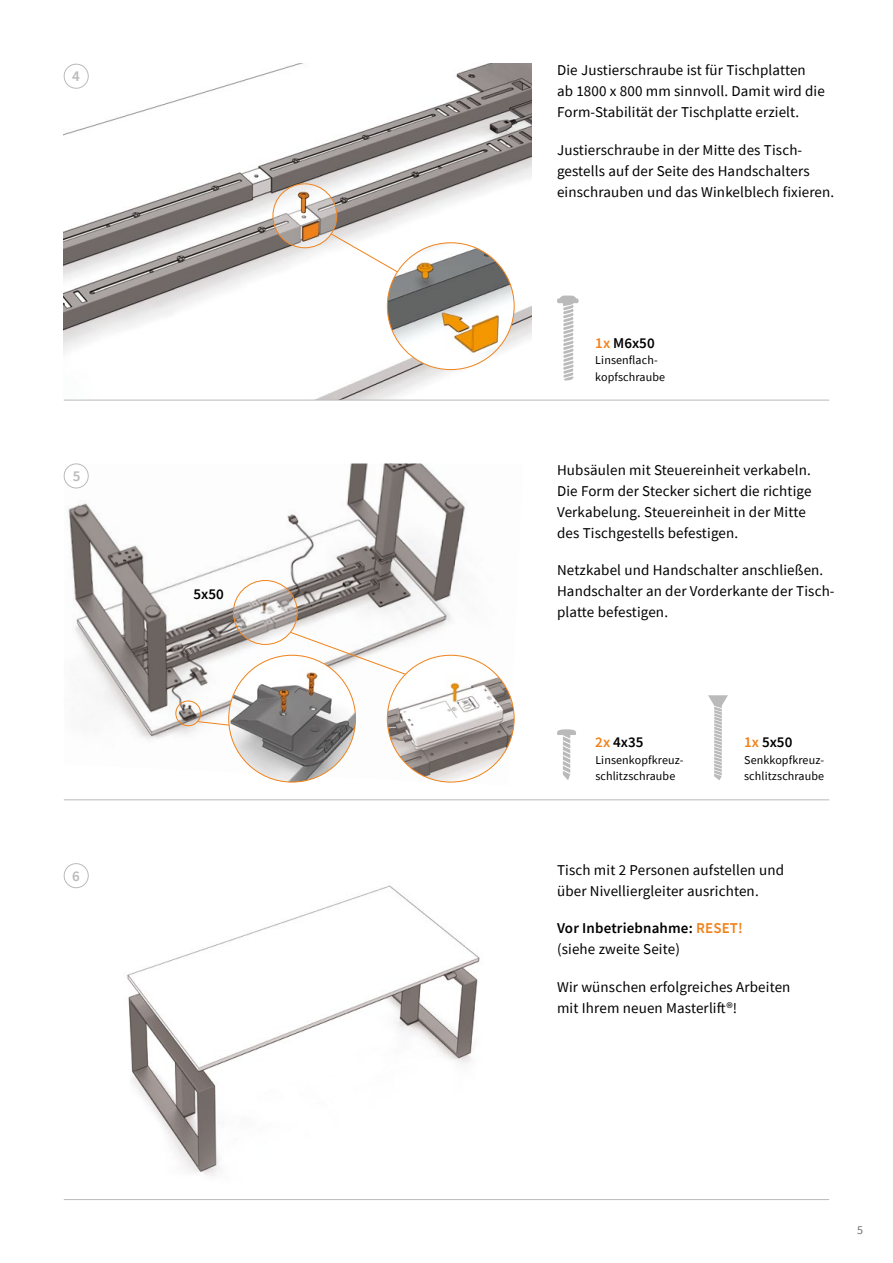
<style>
.page{position:relative;width:893px;height:1263px;background:#fff}
.page>*{position:absolute;margin:0;border:0;box-sizing:border-box;transform-origin:0 0}
.t1{font:15px/21px "Source Sans Pro";letter-spacing:.01em;color:#000}
.t2{font:600 15px/21px "Source Sans Pro";color:#000}
.t3{font:600 15px "Source Sans Pro";color:#bababa}
.t4{font:12px/16.5px "Source Sans Pro";letter-spacing:.01em;color:#000}
.t5{font:12px "Source Sans Pro";color:#6d6d6c}
.s1{color:#f0821a}
.s2{font-weight:400}
</style>
<div class="page">
<img style="left:82px;top:869px;width:398px;height:307px">
<img style="left:64px;top:463px;width:451px;height:320px">
<img style="left:64px;top:64px;width:467px;height:336px">
<div style="left:64px;top:64px;width:24px;height:24px;background:#fff;border-radius:50%"></div>
<div style="left:64px;top:64px;width:25px;height:25px;border:1px solid #bababa;border-radius:50%"></div>
<div style="left:64px;top:464px;width:24px;height:24px;background:#fff;border-radius:50%"></div>
<div style="left:64px;top:463px;width:25px;height:25px;border:1px solid #bababa;border-radius:50%"></div>
<div style="left:64px;top:864px;width:24px;height:24px;background:#fff;border-radius:50%"></div>
<div style="left:64px;top:863px;width:25px;height:25px;border:1px solid #bababa;border-radius:50%"></div>
<hr style="left:64px;top:400px;width:765px;height:1px;background:#bababa">
<hr style="left:64px;top:799px;width:765px;height:1px;background:#bababa">
<hr style="left:64px;top:1199px;width:765px;height:1px;background:#bababa">
<svg style="left:557px;top:729px;width:19px;height:51px"></svg>
<svg style="left:289px;top:631px;width:125px;height:47px"></svg>
<img style="left:233px;top:580px;width:64px;height:64px;border-radius:32px">
<div style="left:233px;top:580px;width:65px;height:65px;border:1px solid #f0821a;border-radius:50%"></div>
<svg style="left:387px;top:655px;width:127px;height:127px"></svg>
<img style="left:387px;top:664px;width:127px;height:118px">
<svg style="left:557px;top:295px;width:22px;height:86px"></svg>
<img style="left:273px;top:184px;width:64px;height:64px;border-radius:32px">
<div style="left:273px;top:183px;width:64px;height:65px;border:1px solid #f0821a;border-radius:50%"></div>
<svg style="left:330px;top:233px;width:71px;height:41px"></svg>
<img style="left:387px;top:243px;width:127px;height:127px;border-radius:63px">
<div style="left:175px;top:701px;width:26px;height:25px;border:1px solid #f0821a;border-radius:50%"></div>
<svg style="left:197px;top:721px;width:32px;height:6px"></svg>
<img style="left:229px;top:655px;width:127px;height:127px;border-radius:63px">
<svg style="left:708px;top:695px;width:20px;height:85px"></svg>
<p class="t3" style="left:72px;top:66px;width:9px">4</p>
<p class="t3" style="left:73px;top:466px;width:9px">5</p>
<p class="t3" style="left:72px;top:866px;width:9px">6</p>
<p class="t2" style="left:193px;top:584px;width:32px">5x50</p>
<p class="t1" style="left:557px;top:59px;width:269px">Die Justierschraube ist für Tischplatten ab 1800 x 800 mm sinnvoll. Damit wird die<br>Form-Stabilität der Tischplatte erzielt.</p>
<p class="t1" style="left:557px;top:139px;width:279px">Justierschraube in der Mitte des Tisch&shy;gestells auf der Seite des Handschalters einschrauben und das Winkelblech fixieren.</p>
<p class="t2" style="left:595px;top:332px;width:61px"><span class="s1">1x</span> M6x50</p>
<p class="t4" style="left:595px;top:352px;width:71px">Linsenflach&shy;kopfschraube</p>
<p class="t1" style="left:557px;top:459px;width:256px">Hubsäulen mit Steuereinheit verkabeln.<br>Die Form der Stecker sichert die richtige Verkabelung. Steuereinheit in der Mitte des Tischgestells befestigen.</p>
<p class="t1" style="left:557px;top:560px;width:279px">Netzkabel und Handschalter anschließen.<br>Handschalter an der Vorderkante der Tisch&shy;platte befestigen.</p>
<p class="t2" style="left:595px;top:732px;width:50px"><span class="s1">2x</span> 4x35</p>
<p class="t4" style="left:595px;top:751px;width:90px">Linsenkopfkreuz&shy;schlitzschraube</p>
<p class="t2" style="left:744px;top:732px;width:50px"><span class="s1">1x</span> 5x50</p>
<p class="t4" style="left:744px;top:751px;width:81px">Senkkopfkreuz&shy;schlitzschraube</p>
<p class="t1" style="left:557px;top:859px;width:229px">Tisch mit 2 Personen aufstellen und über Nivelliergleiter ausrichten.</p>
<p class="t2" style="left:557px;top:917px;width:187px">Vor Inbetriebnahme: <span class="s1">RESET! </span><span class="s2">(siehe zweite Seite)</span></p>
<p class="t1" style="left:557px;top:976px;width:235px">Wir wünschen erfolgreiches Arbeiten mit Ihrem neuen Masterlift®!</p>
<p class="t5" style="left:857px;top:1222px;width:7px">5</p>
</div>
